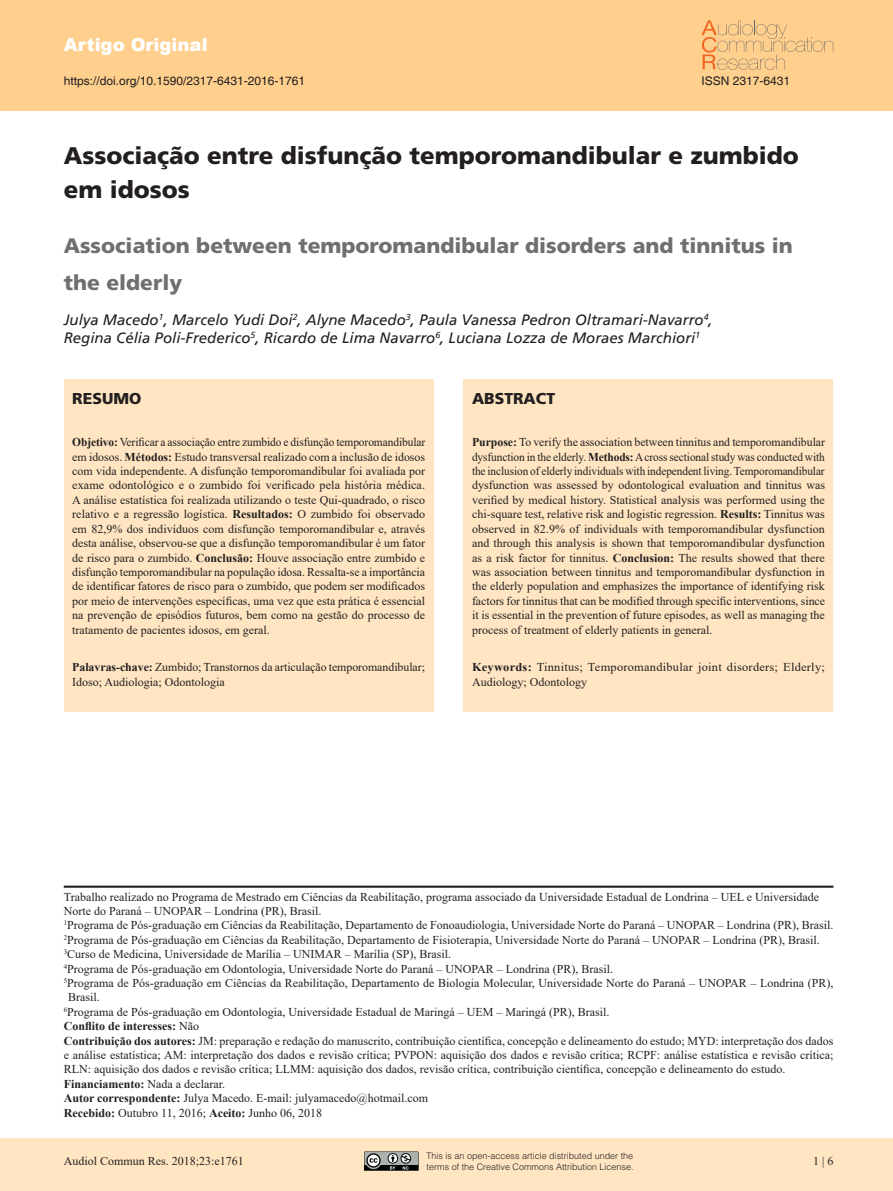
<style>
.page{position:relative;width:893px;height:1191px;background:#fff}
.page>*{position:absolute;margin:0;border:0;box-sizing:border-box;transform-origin:0 0}
.ArticleTitle{font:900 24px/34.5px "Frutiger LT Std";color:#231f20}
.ArticleTitle-Trans1{font:900 21px/37.5px "Frutiger LT Std";color:#6d6f71}
.t1{font:900 18px "Arial";color:#fff}
.AbstractTitle-Trans1{font:900 15.75px "Frutiger LT Std";color:#231f20}
.AbstractTitle{font:900 15.75px "Frutiger LT Std";color:#231f20}
.Authors{font:italic 15px/18px "Frutiger LT";color:#231f20}
.Abstract-Trans1{font:12px/14.4px "Times New Roman";color:#231f20;text-align:justify}
.Abstract{font:12px/14.4px "Times New Roman";color:#231f20;text-align:justify;scale:.95 1}
.Affiliations{font:12px/14.4px "Times New Roman";color:#231f20}
.fnAuthor-notesContri{font:12px/14.4px "Times New Roman";color:#231f20;text-align:justify}
.fnArticleOther{font:12px/14.4px "Times New Roman";color:#231f20}
.Keywords{font:12px/14.4px "Times New Roman";color:#231f20}
.Keywords-Trans1{font:12px/14.4px "Times New Roman";letter-spacing:.02em;color:#231f20}
.Correspondence{font:12px "Times New Roman";color:#231f20}
.t2{font:12px "Helvetica";color:#231f20}
.History{font:12px "Times New Roman";color:#231f20}
.fnSupported-by{font:700 12px "Times New Roman";color:#231f20}
.fnConflict{font:700 12px "Times New Roman";color:#231f20}
.t3{font:300 9px/10.8px "Helvetica LT Std";color:#231f20}
.s1{font-weight:700}
.s2{font-weight:400}
</style>
<div class="page">
<div style="left:0;top:0;width:893px;height:111px;background:#fecf8d"></div>
<svg style="left:702px;top:20px;width:131px;height:50px"></svg>
<div style="left:0;top:1138px;width:893px;height:53px;background:#ffe5c2"></div>
<svg style="left:364px;top:1151px;width:55px;height:20px"></svg>
<div style="left:64px;top:379px;width:370px;height:332px;background:#ffe5c2"></div>
<div style="left:463px;top:379px;width:370px;height:332px;background:#ffe5c2"></div>
<hr style="left:64px;top:885px;width:769px;height:2px;background:#231f20">
<h3 class="t1" style="left:64px;top:32px;width:145px">Artigo Original</h3>
<p class="t2" style="left:64px;top:74px;width:243px">https://doi.org/10.1590/2317-6431-2016-1761</p>
<p class="t2" style="left:701px;top:74px;width:90px">ISSN 2317-6431</p>
<p class="ArticleTitle" style="left:64px;top:138px;width:736px">Associação entre disfunção temporomandibular e zumbido em idosos</p>
<p class="ArticleTitle-Trans1" style="left:64px;top:226px;width:730px">Association between temporomandibular disorders and tinnitus in the elderly</p>
<p class="Authors" style="left:64px;top:311px;width:650px">Julya Macedo<sup>1</sup>, Marcelo Yudi Doi<sup>2</sup>, Alyne Macedo<sup>3</sup>, Paula Vanessa Pedron Oltramari-Navarro<sup>4</sup>,<br>Regina Célia Poli-Frederico<sup>5</sup>, Ricardo de Lima Navarro<sup>6</sup>, Luciana Lozza de Moraes Marchiori<sup>1</sup></p>
<p class="AbstractTitle" style="left:72px;top:389px;width:71px">RESUMO</p>
<p class="Abstract" style="left:72px;top:434px;width:373px"><span class="s1">Objetivo:</span> Verificar a associação entre zumbido e disfunção temporomandibular em idosos. <span class="s1">Métodos:</span> Estudo transversal realizado com a inclusão de idosos com vida independente. A disfunção temporomandibular foi avaliada por exame odontológico e o zumbido foi verificado pela história médica.<br>A análise estatística foi realizada utilizando o teste Qui-quadrado, o risco relativo e a regressão logística. <span class="s1">Resultados:</span> O zumbido foi observado em 82,9% dos indivíduos com disfunção temporomandibular e, através desta análise, observou-se que a disfunção temporomandibular é um fator de risco para o zumbido. <span class="s1">Conclusão:</span> Houve associação entre zumbido e disfunção temporomandibular na população idosa. Ressalta-se a importância de identificar fatores de risco para o zumbido, que podem ser modificados por meio de intervenções específicas, uma vez que esta prática é essencial na prevenção de episódios futuros, bem como na gestão do processo de tratamento de pacientes idosos, em geral.</p>
<p class="Keywords" style="left:72px;top:659px;width:354px"><span class="s1">Palavras-chave:</span> Zumbido; Transtornos da articulação temporomandibular;<br>Idoso; Audiologia; Odontologia</p>
<p class="AbstractTitle-Trans1" style="left:472px;top:389px;width:85px">ABSTRACT</p>
<p class="Abstract-Trans1" style="left:472px;top:434px;width:355px"><span class="s1">Purpose:</span> To verify the association between tinnitus and temporomandibular dysfunction in the elderly. <span class="s1">Methods:</span> A cross sectional study was conducted with the inclusion of elderly individuals with independent living. Temporomandibular dysfunction was assessed by odontological evaluation and tinnitus was verified by medical history. Statistical analysis was performed using the chi-square test, relative risk and logistic regression. <span class="s1">Results:</span> Tinnitus was observed in 82.9% of individuals with temporomandibular dysfunction and through this analysis is shown that temporomandibular dysfunction as a risk factor for tinnitus. <span class="s1">Conclusion:</span> The results showed that there was association between tinnitus and temporomandibular dysfunction in the elderly population and emphasizes the importance of identifying risk factors for tinnitus that can be modified through specific interventions, since it is essential in the prevention of future episodes, as well as managing the process of treatment of elderly patients in general.</p>
<p class="Keywords-Trans1" style="left:472px;top:659px;width:354px"><span class="s1">Keywords:</span> Tinnitus; Temporomandibular joint disorders; Elderly;<br>Audiology; Odontology</p>
<p class="fnArticleOther" style="left:64px;top:889px;width:757px">Trabalho realizado no Programa de Mestrado em Ciências da Reabilitação, programa associado da Universidade Estadual de Londrina – UEL e Universidade<br>Norte do Paraná – UNOPAR – Londrina (PR), Brasil.</p>
<p class="Affiliations" style="left:64px;top:917px;width:771px"><sup>1</sup>Programa de Pós-graduação em Ciências da Reabilitação, Departamento de Fonoaudiologia, Universidade Norte do Paraná – UNOPAR – Londrina (PR), Brasil.</p>
<p class="Affiliations" style="left:64px;top:932px;width:757px"><sup>2</sup>Programa de Pós-graduação em Ciências da Reabilitação, Departamento de Fisioterapia, Universidade Norte do Paraná – UNOPAR – Londrina (PR), Brasil.</p>
<p class="Affiliations" style="left:64px;top:946px;width:389px"><sup>3</sup>Curso de Medicina, Universidade de Marília – UNIMAR – Marília (SP), Brasil.</p>
<p class="Affiliations" style="left:64px;top:961px;width:551px"><sup>4</sup>Programa de Pós-graduação em Odontologia, Universidade Norte do Paraná – UNOPAR – Londrina (PR), Brasil.</p>
<p class="Affiliations" style="left:68px;top:975px;width:767px;text-indent:-4px"><sup>5</sup>Programa de Pós-graduação em Ciências da Reabilitação, Departamento de Biologia Molecular, Universidade Norte do Paraná – UNOPAR – Londrina (PR),<br>Brasil.</p>
<p class="Affiliations" style="left:64px;top:1004px;width:547px"><sup>6</sup>Programa de Pós-graduação em Odontologia, Universidade Estadual de Maringá – UEM – Maringá (PR), Brasil.</p>
<p class="fnConflict" style="left:64px;top:1017px;width:137px">Conflito de interesses: <span class="s2">Não</span></p>
<p class="fnAuthor-notesContri" style="left:64px;top:1033px;width:771px"><span class="s1">Contribuição dos autores:</span> JM: preparação e redação do manuscrito, contribuição científica, concepção e delineamento do estudo; MYD: interpretação dos dados e análise estatística; AM: interpretação dos dados e revisão crítica; PVPON: aquisição dos dados e revisão crítica; RCPF: análise estatística e revisão crítica; RLN: aquisição dos dados e revisão crítica; LLMM: aquisição dos dados, revisão crítica, contribuição científica, concepção e delineamento do estudo.</p>
<p class="fnSupported-by" style="left:64px;top:1075px;width:163px">Financiamento: <span class="s2">Nada a declarar.</span></p>
<p class="Correspondence" style="left:64px;top:1089px;width:366px"><span class="s1">Autor correspondente:</span> Julya Macedo. E-mail: julyamacedo@hotmail.com</p>
<p class="History" style="left:64px;top:1104px;width:260px"><span class="s1">Recebido:</span> Outubro 11, 2016; <span class="s1">Aceito:</span> Junho 06, 2018</p>
<p class="t3" style="left:426px;top:1150px;width:209px">This is an open-access article distributed under the terms of the Creative Commons Attribution License.</p>
<p class="Abstract-Trans1" style="left:64px;top:1153px;width:182px">Audiol Commun Res. 2018;23:e1761</p>
<p class="Abstract-Trans1" style="left:813px;top:1153px;width:22px">1 | 6</p>
</div>
